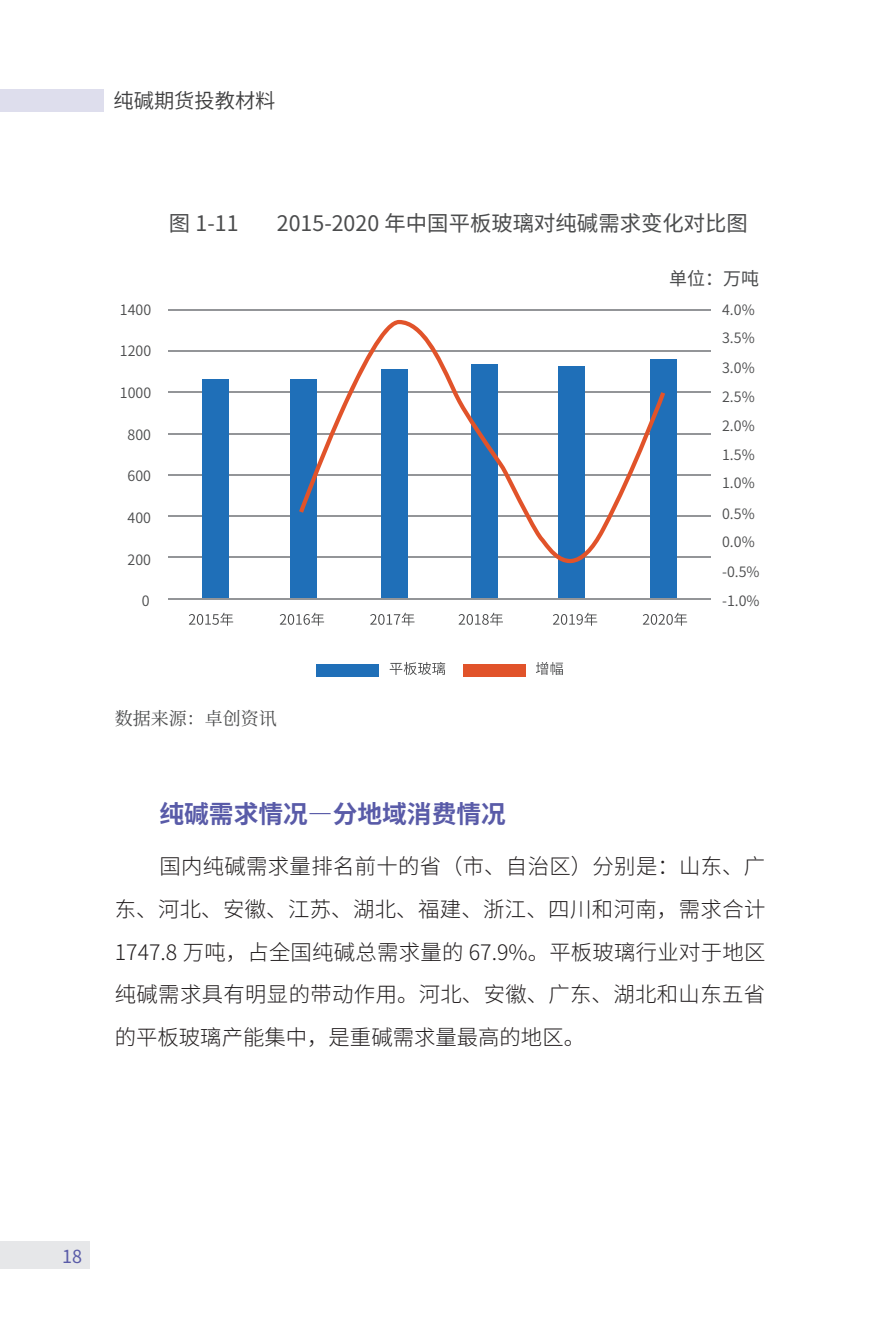
<style>
.page{position:relative;width:893px;height:1340px;background:#fff}
.page>*{position:absolute;margin:0;border:0;box-sizing:border-box;transform-origin:0 0}
.三级标题{font:700 24.75px "Source Han Sans CN";color:#595ba8}
.三级标题-2{font:300 21.38px/42.8px "Source Han Sans CN";letter-spacing:.015em;color:#231f20;text-align:justify}
.三级标题-3{font:21.38px "Source Han Sans CN";color:#4b4c4d}
.t1{font:20.25px "Source Han Sans CN";color:#3e3e3f}
.三级标题-4{font:18px "Source Han Serif CN";color:#4b4c4d}
.三级标题-5{font:18px "Source Han Sans CN";color:#4b4c4d}
.t2{font:18px "Source Han Sans CN";color:#595ba8}
.t3{font:14.17px "Source Han Sans CN";color:#4b4c4d}
</style>
<div class="page">
<div style="left:0;top:1241px;width:90px;height:27px;background:#e6e7e9"></div>
<div style="left:0;top:89px;width:104px;height:23px;background:#dedeed"></div>
<svg style="left:390px;top:662px;width:55px;height:13px"></svg>
<svg style="left:536px;top:662px;width:27px;height:13px"></svg>
<div style="left:316px;top:664px;width:63px;height:12px;background:#1f6fb8"></div>
<div style="left:463px;top:664px;width:63px;height:12px;background:#e1532a"></div>
<hr style="left:168px;top:556px;width:543px;height:2px;background:#939598">
<hr style="left:168px;top:515px;width:543px;height:2px;background:#939598">
<hr style="left:168px;top:474px;width:543px;height:1px;background:#939598">
<hr style="left:168px;top:433px;width:543px;height:1px;background:#939598">
<hr style="left:168px;top:391px;width:543px;height:2px;background:#939598">
<hr style="left:168px;top:350px;width:543px;height:1px;background:#939598">
<hr style="left:168px;top:309px;width:543px;height:1px;background:#939598">
<div style="left:202px;top:379px;width:27px;height:219px;background:#1f6fb8"></div>
<div style="left:290px;top:379px;width:27px;height:219px;background:#1f6fb8"></div>
<div style="left:381px;top:369px;width:27px;height:229px;background:#1f6fb8"></div>
<div style="left:471px;top:364px;width:27px;height:234px;background:#1f6fb8"></div>
<div style="left:558px;top:366px;width:27px;height:232px;background:#1f6fb8"></div>
<div style="left:650px;top:359px;width:27px;height:239px;background:#1f6fb8"></div>
<svg style="left:643px;top:612px;width:44px;height:13px"></svg>
<svg style="left:553px;top:612px;width:44px;height:13px"></svg>
<svg style="left:459px;top:612px;width:44px;height:13px"></svg>
<svg style="left:370px;top:612px;width:44px;height:13px"></svg>
<svg style="left:280px;top:612px;width:44px;height:13px"></svg>
<svg style="left:189px;top:612px;width:44px;height:13px"></svg>
<svg style="left:299px;top:320px;width:366px;height:243px"></svg>
<hr style="left:168px;top:598px;width:543px;height:1px;background:#939598">
<p class="t1" style="left:114px;top:89px;width:163px">纯碱期货投教材料</p>
<p class="三级标题-3" style="left:169px;top:211px;width:71px">图 1-11</p>
<p class="三级标题-3" style="left:277px;top:211px;width:473px">2015-2020 年中国平板玻璃对纯碱需求变化对比图</p>
<p class="t3" style="left:120px;top:301px;width:33px">1400</p>
<p class="t3" style="left:120px;top:343px;width:33px">1200</p>
<p class="t3" style="left:120px;top:384px;width:33px">1000</p>
<p class="t3" style="left:127px;top:427px;width:25px">800</p>
<p class="t3" style="left:127px;top:467px;width:25px">600</p>
<p class="t3" style="left:127px;top:510px;width:25px">400</p>
<p class="t3" style="left:127px;top:551px;width:25px">200</p>
<p class="三级标题-5" style="left:669px;top:268px;width:91px">单位：万吨</p>
<p class="t3" style="left:722px;top:301px;width:34px">4.0%</p>
<p class="t3" style="left:722px;top:330px;width:34px">3.5%</p>
<p class="t3" style="left:722px;top:360px;width:34px">3.0%</p>
<p class="t3" style="left:722px;top:388px;width:34px">2.5%</p>
<p class="t3" style="left:722px;top:417px;width:34px">2.0%</p>
<p class="t3" style="left:722px;top:447px;width:34px">1.5%</p>
<p class="t3" style="left:722px;top:475px;width:34px">1.0%</p>
<p class="t3" style="left:722px;top:506px;width:34px">0.5%</p>
<p class="t3" style="left:722px;top:534px;width:34px">0.0%</p>
<p class="t3" style="left:722px;top:563px;width:39px">-0.5%</p>
<p class="t3" style="left:142px;top:592px;width:9px">0</p>
<p class="t3" style="left:722px;top:592px;width:39px">-1.0%</p>
<p class="三级标题-4" style="left:115px;top:708px;width:164px">数据来源：卓创资讯</p>
<p class="三级标题" style="left:159px;top:801px;width:348px">纯碱需求情况—分地域消费情况</p>
<p class="三级标题-2" style="left:115px;top:845px;width:652px;text-indent:45px">国内纯碱需求量排名前十的省（市、自治区）分别是：山东、广东、河北、安徽、江苏、湖北、福建、浙江、四川和河南，需求合计1747.8 万吨，占全国纯碱总需求量的 67.9%。平板玻璃行业对于地区纯碱需求具有明显的带动作用。河北、安徽、广东、湖北和山东五省的平板玻璃产能集中，是重碱需求量最高的地区。</p>
<p class="t2" style="left:62px;top:1246px;width:21px">18</p>
</div>
